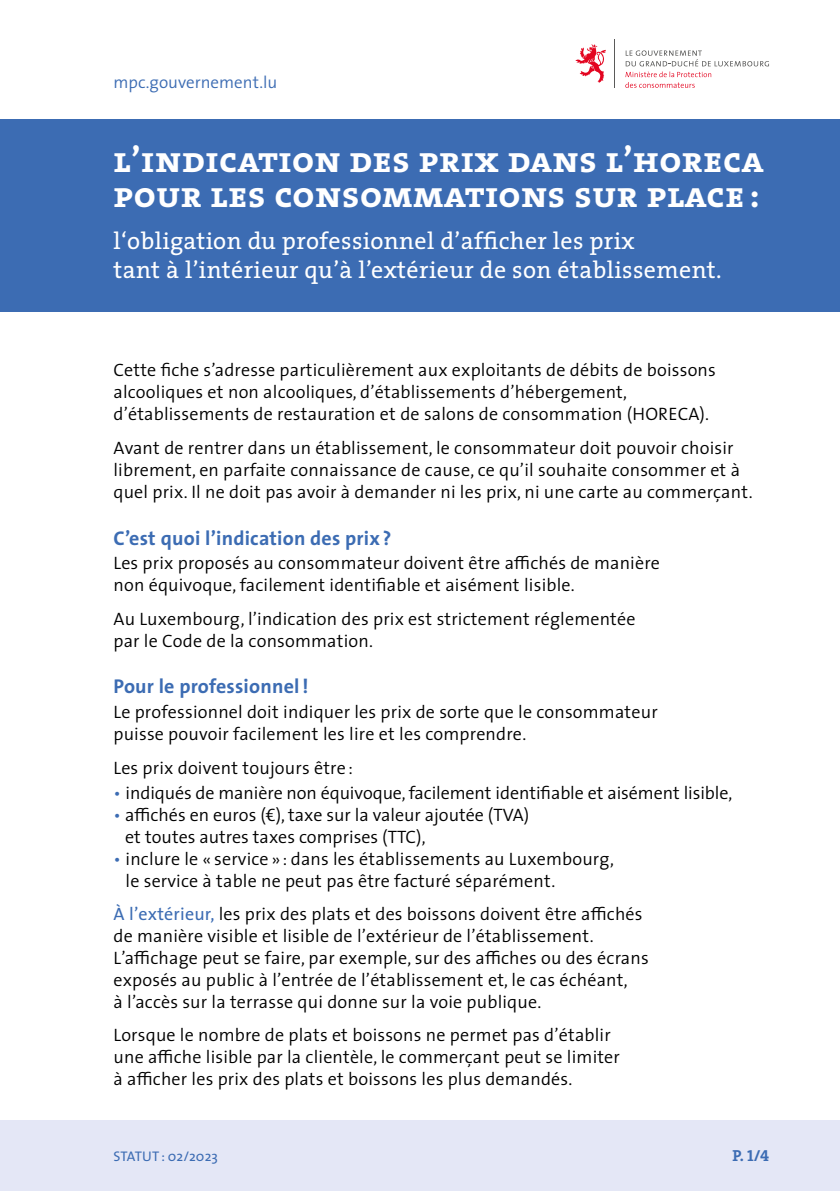
<style>
.page{position:relative;width:840px;height:1191px;background:#fff}
.page>*{position:absolute;margin:0;border:0;box-sizing:border-box;transform-origin:0 0}
.t1{font:36px/35px "The Serif Bold Caps";letter-spacing:.01em;color:#fff}
.t2{font:24px/28.8px "The Serif";letter-spacing:.015em;color:#fff}
.t3{font:700 20px "The Sans";letter-spacing:.01em;color:#3c6cb3}
.t4{font:300 18px/22px "The Sans";letter-spacing:.01em;color:#000}
.t5{font:300 17px "The Sans";color:#3c6cb3}
.t6{font:16px "The Serif Bold Caps";color:#3c6cb3}
.t7{font:14px "The Sans";letter-spacing:.01em;color:#3c6cb3}
.s1{color:#3c6cb3}
.s2{font-weight:400;color:#3c6cb3}
</style>
<div class="page">
<div style="left:0;top:119px;width:839px;height:193px;background:#3c6cb3"></div>
<svg style="left:575px;top:44px;width:30px;height:39px"></svg>
<hr style="left:614px;top:40px;width:1px;height:48px;background:#5a5a59">
<svg style="left:625px;top:50px;width:143px;height:38px"></svg>
<div style="left:0;top:1120px;width:839px;height:71px;background:#e4e7f6"></div>
<p class="t5" style="left:113px;top:68px;width:165px">mpc.gouvernement.lu</p>
<h1 class="t1" style="left:113px;top:141px;width:651px">l’indication des prix dans l’horeca pour les consommations sur place :</h1>
<h2 class="t2" style="left:113px;top:226px;width:609px">l‘obligation du professionnel d’afficher les prix<br>tant à l’intérieur qu’à l’extérieur de son établissement.</h2>
<p class="t4" style="left:113px;top:359px;width:603px">Cette fiche s’adresse particulièrement aux exploitants de débits de boissons alcooliques et non alcooliques, d’établissements d’hébergement, d’établissements de restauration et de salons de consommation (HORECA).</p>
<p class="t4" style="left:113px;top:436px;width:640px">Avant de rentrer dans un établissement, le consommateur doit pouvoir choisir librement, en parfaite connaissance de cause, ce qu’il souhaite consommer et à quel prix. Il ne doit pas avoir à demander ni les prix, ni une carte au commerçant.</p>
<p class="t3" style="left:113px;top:521px;width:279px">C’est quoi l’indication des prix ?</p>
<p class="t4" style="left:113px;top:552px;width:547px">Les prix proposés au consommateur doivent être affichés de manière non équivoque, facilement identifiable et aisément lisible.</p>
<p class="t4" style="left:113px;top:607px;width:523px">Au Luxembourg, l’indication des prix est strictement réglementée par le Code de la consommation.</p>
<p class="t3" style="left:113px;top:670px;width:196px">Pour le professionnel!</p>
<p class="t4" style="left:113px;top:700px;width:545px">Le professionnel doit indiquer les prix de sorte que le consommateur puisse pouvoir facilement les lire et les comprendre.</p>
<p class="t4" style="left:113px;top:756px;width:241px">Les prix doivent toujours être :</p>
<p class="t4" style="left:113px;top:781px;width:620px"><span class="s1">•</span> indiqués de manière non équivoque, facilement identifiable et aisément lisible,</p>
<p class="t4" style="left:125px;top:803px;width:405px;text-indent:-12px"><span class="s1">•</span> affichés en euros (€), taxe sur la valeur ajoutée (TVA) et toutes autres taxes comprises (TTC),</p>
<p class="t4" style="left:125px;top:847px;width:490px;text-indent:-12px"><span class="s1">•</span> inclure le « service » : dans les établissements au Luxembourg, le service à table ne peut pas être facturé séparément.</p>
<p class="t4" style="left:113px;top:902px;width:536px"><span class="s2">À l’extérieur,</span> les prix des plats et des boissons doivent être affichés de manière visible et lisible de l’extérieur de l’établissement.<br>L’affichage peut se faire, par exemple, sur des affiches ou des écrans exposés au public à l’entrée de l’établissement et, le cas échéant,<br>à l’accès sur la terrasse qui donne sur la voie publique.</p>
<p class="t4" style="left:113px;top:1023px;width:507px">Lorsque le nombre de plats et boissons ne permet pas d’établir une affiche lisible par la clientèle, le commerçant peut se limiter à afficher les prix des plats et boissons les plus demandés.</p>
<p class="t7" style="left:113px;top:1145px;width:106px">STATUT : 02/2023</p>
<p class="t6" style="left:732px;top:1142px;width:38px">P. 1/4</p>
</div>
